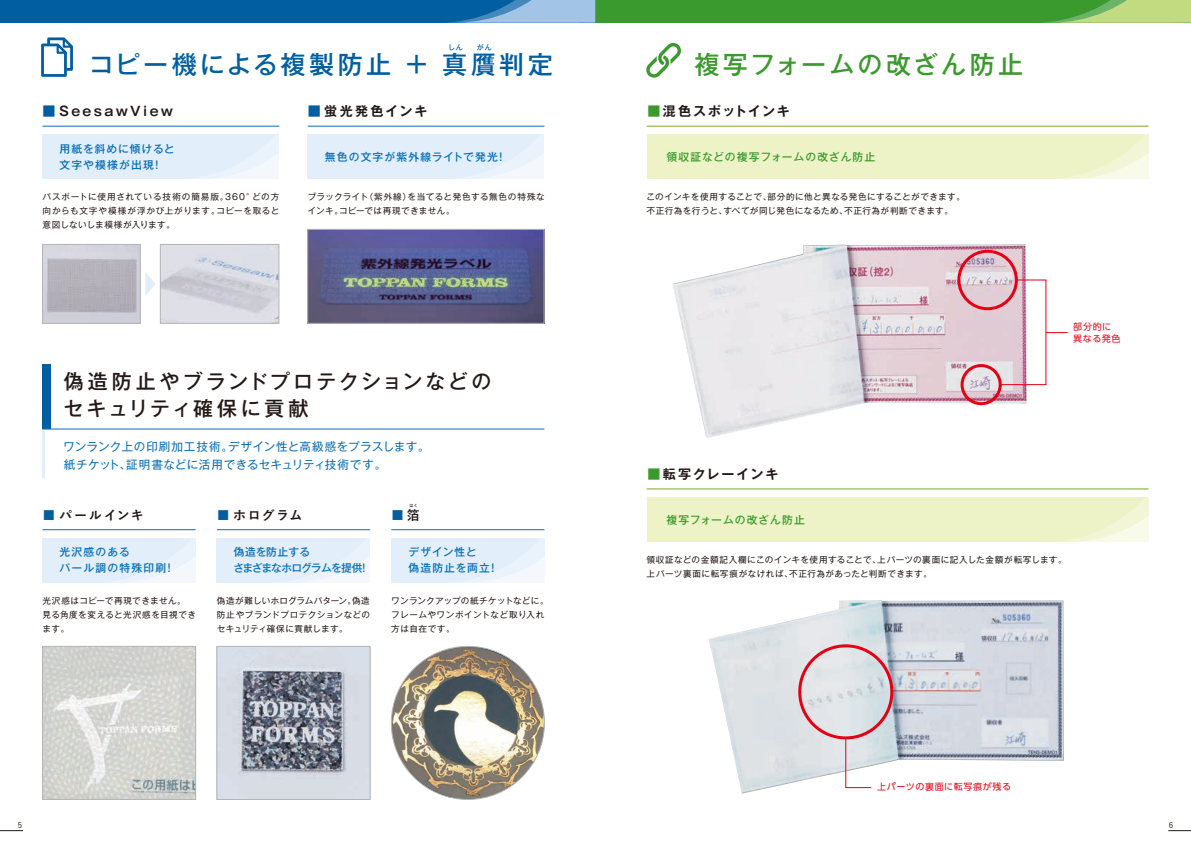
<style>
.page{position:relative;width:1191px;height:842px;background:#fff}
.page>*{position:absolute;margin:0;border:0;box-sizing:border-box;transform-origin:0 0}
.t1{font:500 25px "Gothic MB101 Pro";letter-spacing:.14em;color:#005ea1}
.t2{font:500 25px "Gothic MB101 Pro";letter-spacing:.13em;color:#3b9a2d}
.t3{font:500 20px/27px "Gothic MB101 Pro";letter-spacing:.15em;color:#231916}
.t4{font:700 13px "Gothic MB101 Pro De";letter-spacing:.17em;color:#231916}
.t5{font:700 13px "Yu Go";letter-spacing:.085em;color:#231916}
.t6{font:700 13px "Gothic MB101 Pro De";letter-spacing:.115em;color:#231916}
.t7{font:700 13px "Gothic MB101 Pro De";letter-spacing:.14em;color:#231916}
.t8{font:700 13px "Yu Go";color:#005ea1}
.t9{font:11.6px/18px "Gothic MB101 Pro";letter-spacing:.025em;color:#096fb8}
.t10{font:500 10.8px/16px "Gothic MB101 Pro";letter-spacing:.09em;color:#096fb8}
.t11{font:500 10.8px "Gothic MB101 Pro";letter-spacing:.1em;color:#3b9a2d}
.t12{font:500 10.8px/16px "Gothic MB101 Pro";letter-spacing:-.06em;color:#096fb8}
.t13{font:500 10.8px/16px "Gothic MB101 Pro";letter-spacing:.11em;color:#096fb8}
.t14{font:9px/12px "UD Shin Go Pro";letter-spacing:.075em;color:#e60013}
.t15{font:8.6px/14px "Gothic MB101 Pro";letter-spacing:.05em;color:#231916}
.t16{font:500 8px "Yu Go";color:#231916}
.t17{font:500 7px "Gothic MB101 Pro";color:#005ea1}
.t18{font:700 4px "Yu Go";color:#231916}
.s1{color:#005ea1}
.s2{color:#231916}
.s3{color:#3b9a2d}
</style>
<div class="page">
<div style="left:217px;top:538px;width:153px;height:45px;background:#e2effa"></div>
<div style="left:43px;top:538px;width:153px;height:45px;background:#e2effa"></div>
<img style="left:44px;top:648px;width:150px;height:150px">
<img style="left:309px;top:231px;width:233px;height:90px">
<img style="left:162px;top:246px;width:115px;height:75px">
<img style="left:44px;top:246px;width:94px;height:75px">
<svg style="left:145px;top:272px;width:11px;height:24px"></svg>
<img style="left:672px;top:244px;width:355px;height:194px">
<img style="left:709px;top:600px;width:354px;height:193px">
<div style="left:43px;top:135px;width:236px;height:44px;background:#e2effa"></div>
<hr style="left:43px;top:529px;width:153px;height:1px;background:#096fb8">
<div style="left:391px;top:538px;width:153px;height:45px;background:#e2effa"></div>
<div style="left:308px;top:135px;width:236px;height:44px;background:#e2effa"></div>
<hr style="left:308px;top:126px;width:236px;height:1px;background:#096fb8">
<hr style="left:43px;top:126px;width:236px;height:1px;background:#096fb8">
<div style="left:595px;top:0;width:596px;height:23px;background:#3b9a2d"></div>
<div style="left:646px;top:135px;width:502px;height:44px;background:#edf3c6"></div>
<hr style="left:646px;top:126px;width:502px;height:1px;background:#7caa18">
<hr style="left:646px;top:489px;width:502px;height:1px;background:#7caa18">
<svg style="left:41px;top:37px;width:32px;height:40px"></svg>
<div style="left:43px;top:364px;width:8px;height:65px;background:#005ea1"></div>
<hr style="left:43px;top:429px;width:2px;height:49px;background:#e2effa">
<hr style="left:43px;top:429px;width:501px;height:1px;background:#096fb8">
<hr style="left:217px;top:529px;width:153px;height:1px;background:#096fb8">
<hr style="left:391px;top:529px;width:153px;height:1px;background:#096fb8">
<img style="left:219px;top:648px;width:149px;height:150px">
<img style="left:391px;top:646px;width:153px;height:153px;border-radius:77px">
<div style="left:42px;top:646px;width:154px;height:154px;border:1px solid #b5b5b6"></div>
<div style="left:217px;top:646px;width:153px;height:154px;border:1px solid #b5b5b6"></div>
<div style="left:160px;top:244px;width:119px;height:79px;border:1px solid #b5b5b6"></div>
<div style="left:42px;top:244px;width:98px;height:79px;border:1px solid #b5b5b6"></div>
<div style="left:307px;top:229px;width:237px;height:94px;border:1px solid #b5b5b6"></div>
<div style="left:646px;top:497px;width:502px;height:45px;background:#edf3c6"></div>
<div style="left:957px;top:250px;width:60px;height:60px;border:3px solid #e60013;border-radius:50%"></div>
<div style="left:960px;top:364px;width:41px;height:41px;border:3px solid #e60013;border-radius:50%"></div>
<div style="left:798px;top:644px;width:95px;height:95px;border:3px solid #e60013;border-radius:50%"></div>
<svg style="left:646px;top:43px;width:35px;height:35px"></svg>
<div style="left:0;top:0;width:595px;height:23px;background:#005ea1"></div>
<svg style="left:446px;top:0;width:149px;height:23px"></svg>
<svg style="left:1042px;top:0;width:149px;height:23px"></svg>
<svg style="left:211px;top:153px;width:68px;height:26px"></svg>
<svg style="left:125px;top:556px;width:71px;height:27px"></svg>
<svg style="left:299px;top:557px;width:71px;height:26px"></svg>
<svg style="left:474px;top:557px;width:70px;height:26px"></svg>
<svg style="left:476px;top:153px;width:68px;height:26px"></svg>
<svg style="left:1060px;top:135px;width:88px;height:44px"></svg>
<svg style="left:1058px;top:497px;width:90px;height:45px"></svg>
<svg style="left:845px;top:737px;width:26px;height:51px"></svg>
<svg style="left:999px;top:279px;width:68px;height:106px"></svg>
<svg style="left:1168px;top:830px;width:23px;height:1px"></svg>
<svg style="left:0;top:830px;width:23px;height:1px"></svg>
<p class="t17" style="left:448px;top:42px;width:16px">しん</p>
<p class="t17" style="left:477px;top:42px;width:16px">がん</p>
<h1 class="t1" style="left:89px;top:43px;width:465px">コピー機による複製防止 ＋ 真贋判定</h1>
<h3 class="t4" style="left:43px;top:101px;width:132px"><span class="s1">■</span>SeesawView</h3>
<h3 class="t4" style="left:308px;top:101px;width:121px"><span class="s1">■</span>蛍光発色インキ</h3>
<p class="t10" style="left:325px;top:148px;width:183px">無色の文字が紫外線ライトで発光！</p>
<p class="t15" style="left:308px;top:188px;width:239px">ブラックライト（紫外線）を当てると発色する無色の特殊なインキ。コピーでは再現できません。</p>
<p class="t10" style="left:60px;top:139px;width:117px">用紙を斜めに傾けると文字や模様が出現！</p>
<p class="t15" style="left:43px;top:188px;width:238px;text-align:justify">パスポートに使用されている技術の簡易版。360°どの方向からも文字や模様が浮かび上がります。コピーを取ると意図しないしま模様が入ります。</p>
<h2 class="t3" style="left:63px;top:366px;width:429px">偽造防止やブランドプロテクションなどのセキュリティ確保に貢献</h2>
<h3 class="t9" style="left:63px;top:436px;width:368px">ワンランク上の印刷加工技術。デザイン性と高級感をプラスします。紙チケット、証明書などに活用できるセキュリティ技術です。</h3>
<h3 class="t5" style="left:217px;top:508px;width:87px"><span class="s1">■</span> ホログラム</h3>
<p class="t18" style="left:409px;top:504px;width:10px">はく</p>
<h3 class="t8" style="left:391px;top:508px;width:30px">■<span class="s2">箔</span></h3>
<h3 class="t5" style="left:43px;top:508px;width:103px"><span class="s1">■</span> パールインキ</h3>
<p class="t13" style="left:60px;top:543px;width:116px">光沢感のある<br>パール調の特殊印刷！</p>
<p class="t12" style="left:233px;top:543px;width:137px">偽造を防止する<br>さまざまなホログラムを提供！</p>
<p class="t10" style="left:408px;top:543px;width:92px">デザイン性と<br>偽造防止を両立！</p>
<p class="t15" style="left:43px;top:592px;width:155px">光沢感はコピーで再現できません。見る角度を変えると光沢感を目視できます。</p>
<p class="t15" style="left:217px;top:592px;width:155px;text-align:justify">偽造が難しいホログラムパターン。偽造防止やブランドプロテクションなどのセキュリティ確保に貢献します。</p>
<p class="t15" style="left:391px;top:592px;width:159px">ワンランクアップの紙チケットなどに。フレームやワンポイントなど取り入れ方は自在です。</p>
<h1 class="t2" style="left:694px;top:43px;width:330px">複写フォームの改ざん防止</h1>
<h3 class="t6" style="left:647px;top:101px;width:144px"><span class="s3">■</span>混色スポットインキ</h3>
<p class="t11" style="left:666px;top:148px;width:210px">領収証などの複写フォームの改ざん防止</p>
<p class="t15" style="left:646px;top:188px;width:320px">このインキを使用することで、部分的に他と異なる発色にすることができます。不正行為を行うと、すべてが同じ発色になるため、不正行為が判断できます。</p>
<p class="t14" style="left:1073px;top:321px;width:49px">部分的に異なる発色</p>
<h3 class="t7" style="left:647px;top:463px;width:133px"><span class="s3">■</span>転写クレーインキ</h3>
<p class="t11" style="left:666px;top:511px;width:140px">複写フォームの改ざん防止</p>
<p class="t15" style="left:646px;top:551px;width:422px">領収証などの金額記入欄にこのインキを使用することで、上パーツの裏面に記入した金額が転写します。上パーツ裏面に転写痕がなければ、不正行為があったと判断できます。</p>
<p class="t14" style="left:877px;top:780px;width:135px">上パーツの裏面に転写痕が残る</p>
<p class="t16" style="left:18px;top:817px;width:6px">5</p>
<p class="t16" style="left:1168px;top:817px;width:6px">6</p>
</div>
